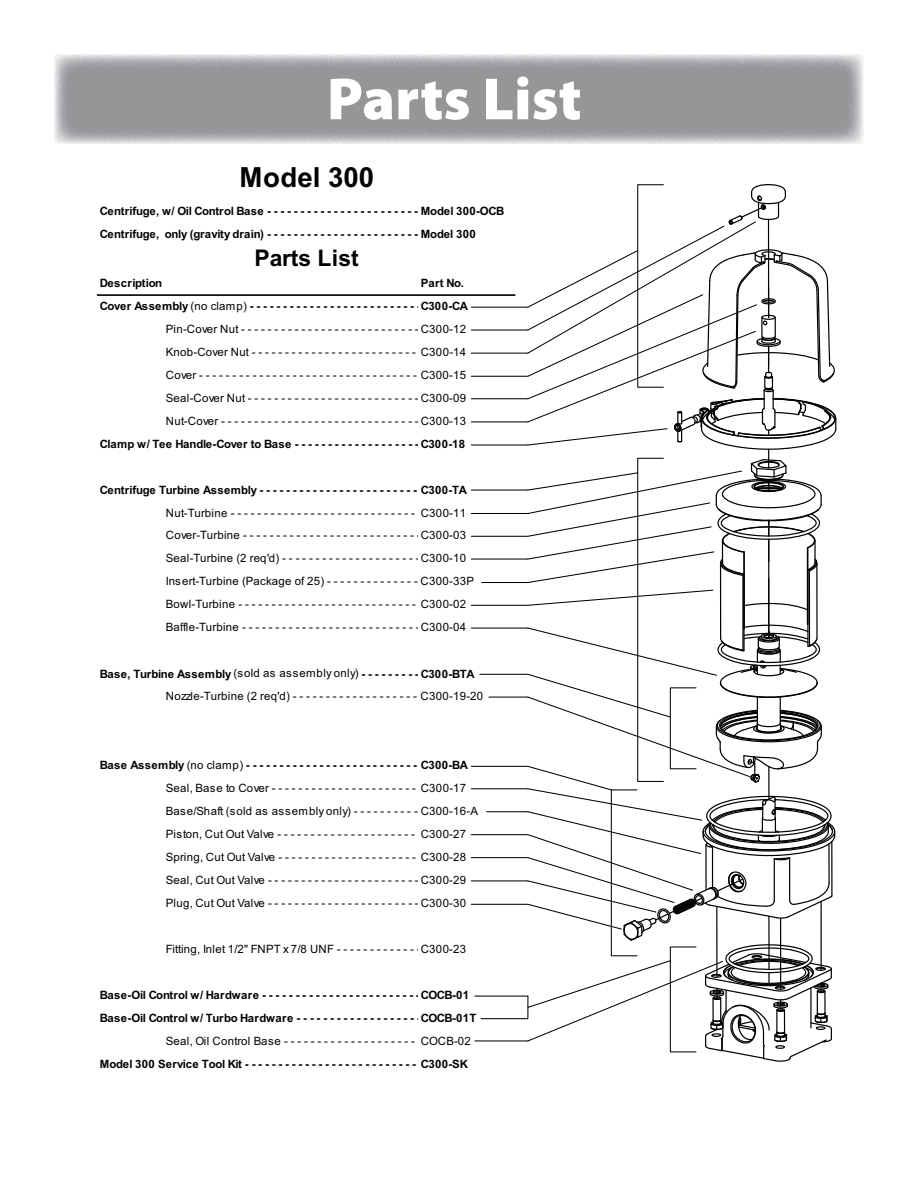
<style>
.page{position:relative;width:918px;height:1188px;background:#fff}
.page>*{position:absolute;margin:0;border:0;box-sizing:border-box;transform-origin:0 0}
.t1{font:900 60px "Myriad Pro";color:#fff}
.t2{font:700 27.75px "Arial";letter-spacing:.005em;color:#010202}
.t3{font:700 22.95px "Arial";color:#010202}
.t4{font:11.55px/23px "Arial";letter-spacing:.025em;color:#010202}
.t5{font:700 11.55px/23px "Arial";letter-spacing:-.02em;color:#010202}
.s1{font-weight:400}
.s2{font-weight:700}
</style>
<div class="page">
<img style="left:55px;top:55px;width:808px;height:88px">
<hr style="left:97px;top:295px;width:418px;height:1px;background:#010202">
<hr style="left:471px;top:329px;width:57px;height:2px;background:#010202">
<hr style="left:471px;top:353px;width:57px;height:1px;background:#010202">
<hr style="left:471px;top:376px;width:57px;height:1px;background:#010202">
<hr style="left:471px;top:398px;width:57px;height:1px;background:#010202">
<hr style="left:471px;top:421px;width:57px;height:1px;background:#010202">
<hr style="left:471px;top:444px;width:57px;height:2px;background:#010202">
<hr style="left:471px;top:307px;width:57px;height:1px;background:#010202">
<hr style="left:471px;top:490px;width:57px;height:1px;background:#010202">
<hr style="left:471px;top:513px;width:57px;height:1px;background:#010202">
<hr style="left:471px;top:536px;width:57px;height:1px;background:#010202">
<hr style="left:471px;top:559px;width:57px;height:1px;background:#010202">
<hr style="left:471px;top:605px;width:57px;height:1px;background:#010202">
<hr style="left:471px;top:628px;width:57px;height:1px;background:#010202">
<hr style="left:471px;top:766px;width:57px;height:1px;background:#010202">
<hr style="left:471px;top:788px;width:57px;height:1px;background:#010202">
<hr style="left:471px;top:834px;width:57px;height:1px;background:#010202">
<hr style="left:471px;top:857px;width:57px;height:1px;background:#010202">
<hr style="left:471px;top:880px;width:57px;height:1px;background:#010202">
<hr style="left:471px;top:904px;width:57px;height:1px;background:#010202">
<hr style="left:475px;top:996px;width:53px;height:1px;background:#010202">
<hr style="left:475px;top:1040px;width:53px;height:1px;background:#010202">
<svg style="left:480px;top:184px;width:357px;height:878px"></svg>
<h1 class="t1" style="left:327px;top:63px;width:256px">Parts List</h1>
<h2 class="t2" style="left:239px;top:167px;width:136px">Model 300</h2>
<p class="t5" style="left:100px;top:200px;width:406px">Centrifuge, w/ Oil Control Base - - - - - - - - - - - - - - - - - - - - - - - Model 300-OCB<br>Centrifuge, only (gravity drain) - - - - - - - - - - - - - - - - - - - - - - - Model 300</p>
<p class="t5" style="left:100px;top:273px;width:64px">Description</p>
<p class="t5" style="left:421px;top:273px;width:45px">Part No.</p>
<p class="t5" style="left:100px;top:296px;width:370px">Cover Assembly <span class="s1">(no clamp)</span> - - - - - - - - - - - - - - - - - - - - - - - - - -C300-CA</p>
<p class="t4" style="left:166px;top:318px;width:302px">Pin-Cover Nut - - - - - - - - - - - - - - - - - - - - - - - - - - - C300-12</p>
<p class="t4" style="left:166px;top:341px;width:302px">Knob-Cover Nut - - - - - - - - - - - - - - - - - - - - - - - - - C300-14</p>
<p class="t4" style="left:166px;top:364px;width:302px">Cover - - - - - - - - - - - - - - - - - - - - - - - - - - - - - - - - - C300-15</p>
<p class="t4" style="left:166px;top:387px;width:302px">Seal-Cover Nut - - - - - - - - - - - - - - - - - - - - - - - - - - C300-09</p>
<p class="t4" style="left:166px;top:410px;width:302px">Nut-Cover - - - - - - - - - - - - - - - - - - - - - - - - - - - - - - C300-13</p>
<p class="t5" style="left:100px;top:434px;width:367px">Clamp w/ Tee Handle-Cover to Base - - - - - - - - - - - - - - - - - - - C300-18</p>
<p class="t5" style="left:100px;top:480px;width:369px">Centrifuge Turbine Assembly - - - - - - - - - - - - - - - - - - - - - - - - C300-TA</p>
<p class="t4" style="left:166px;top:502px;width:310px">Nut-Turbine - - - - - - - - - - - - - - - - - - - - - - - - - - - - C300-11<br>Cover-Turbine - - - - - - - - - - - - - - - - - - - - - - - - - - -C300-03<br>Seal-Turbine (2 req'd) - - - - - - - - - - - - - - - - - - - - -C300-10<br>Insert-Turbine (Package of 25) - - - - - - - - - - - - - - C300-33P Bowl-Turbine - - - - - - - - - - - - - - - - - - - - - - - - - - - C300-02<br>Baffle-Turbine - - - - - - - - - - - - - - - - - - - - - - - - - - -C300-04</p>
<p class="t4" style="left:166px;top:663px;width:319px;text-indent:-66px"><span class="s2">Base, Turbine Assembly</span> (sold as assembly only) <span class="s2">- - - - - - - - - C300-BTA<br></span>Nozzle-Turbine (2 req'd) - - - - - - - - - - - - - - - - - - - C300-19-20</p>
<h3 class="t3" style="left:255px;top:250px;width:106px">Parts List</h3>
<p class="t4" style="left:166px;top:755px;width:314px;text-indent:-66px"><span class="s2">Base Assembly</span> (no clamp) <span class="s2">- - - - - - - - - - - - - - - - - - - - - - - - - - C300-BA </span>Seal, Base to Cover - - - - - - - - - - - - - - - - - - - - - - C300-17<br>Base/Shaft (sold as assembly only) - - - - - - - - - - C300-16-A Piston, Cut Out Valve - - - - - - - - - - - - - - - - - - - - - C300-27<br>Spring, Cut Out Valve - - - - - - - - - - - - - - - - - - - - - C300-28<br>Seal, Cut Out Valve - - - - - - - - - - - - - - - - - - - - - - - C300-29<br>Plug, Cut Out Valve - - - - - - - - - - - - - - - - - - - - - - - C300-30</p>
<p class="t4" style="left:166px;top:938px;width:302px">Fitting, Inlet 1/2" FNPT x 7/8 UNF - - - - - - - - - - - - -C300-23</p>
<p class="t5" style="left:100px;top:985px;width:378px">Base-Oil Control w/ Hardware - - - - - - - - - - - - - - - - - - - - - - - -COCB-01<br>Base-Oil Control w/ Turbo Hardware - - - - - - - - - - - - - - - - - - -COCB-01T</p>
<p class="t4" style="left:166px;top:1030px;width:307px">Seal, Oil Control Base - - - - - - - - - - - - - - - - - - - - COCB-02</p>
<p class="t5" style="left:100px;top:1053px;width:370px">Model 300 Service Tool Kit - - - - - - - - - - - - - - - - - - - - - - - - - - C300-SK</p>
</div>
